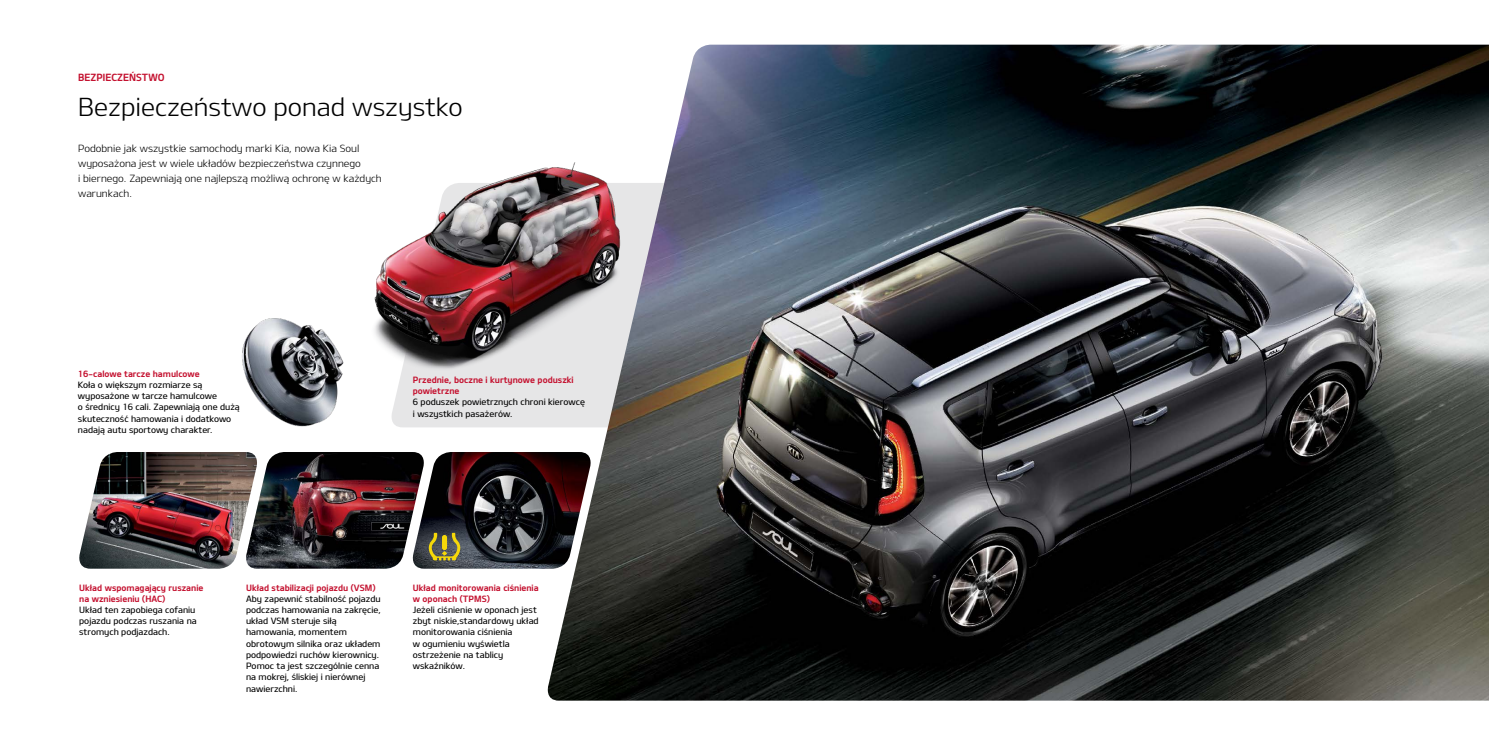
<style>
.page{position:relative;width:1489px;height:745px;background:#fff}
.page>*{position:absolute;margin:0;border:0;box-sizing:border-box;transform-origin:0 0}
.t1{font:25px "Design KOTFL";color:#000}
.t2{font:10px/15px "Design KOTFL";color:#000}
.t3{font:10px "Design KOTFB";color:#c41230}
.t4{font:8.75px/11.2px "Design KOTFM";color:#000}
.t5{font:8.75px/11.2px "Design KOTFB";color:#c41230}
</style>
<div class="page">
<div style="left:391px;top:374px;width:154px;height:53px;background:#e6e6e7"></div>
<img style="left:545px;top:45px;width:943px;height:655px">
<img style="left:242px;top:318px;width:102px;height:109px">
<img style="left:374px;top:159px;width:289px;height:215px">
<img style="left:79px;top:451px;width:514px;height:117px">
<p class="t3" style="left:78px;top:71px;width:88px">BEZPIECZEŃSTWO</p>
<h1 class="t1" style="left:78px;top:91px;width:386px">Bezpieczeństwo ponad wszystko</h1>
<p class="t2" style="left:78px;top:141px;width:305px">Podobnie jak wszystkie samochody marki Kia, nowa Kia Soul wyposażona jest w wiele układów bezpieczeństwa czynnego<br>i biernego. Zapewniają one najlepszą możliwą ochronę w każdych warunkach.</p>
<p class="t5" style="left:78px;top:367px;width:123px">16-calowe tarcze hamulcowe</p>
<p class="t4" style="left:78px;top:378px;width:163px">Koła o większym rozmiarze są wyposażone w tarcze hamulcowe<br>o średnicy 16 cali. Zapewniają one dużą skuteczność hamowania i dodatkowo nadają autu sportowy charakter.</p>
<p class="t5" style="left:413px;top:374px;width:162px">Przednie, boczne i kurtynowe poduszki powietrzne</p>
<p class="t4" style="left:413px;top:396px;width:174px">6 poduszek powietrznych chroni kierowcę i wszystkich pasażerów.</p>
<p class="t5" style="left:79px;top:581px;width:126px">Układ wspomagający ruszanie na wzniesieniu (HAC)</p>
<p class="t4" style="left:79px;top:603px;width:119px">Układ ten zapobiega cofaniu pojazdu podczas ruszania na stromych podjazdach.</p>
<p class="t5" style="left:246px;top:581px;width:131px">Układ stabilizacji pojazdu (VSM)</p>
<p class="t4" style="left:246px;top:592px;width:136px">Aby zapewnić stabilność pojazdu podczas hamowania na zakręcie, układ VSM steruje siłą hamowania, momentem obrotowym silnika oraz układem podpowiedzi ruchów kierownicy.<br>Pomoc ta jest szczególnie cenna na mokrej, śliskiej i nierównej nawierzchni.</p>
<p class="t5" style="left:413px;top:581px;width:127px">Układ monitorowania ciśnienia w oponach (TPMS)</p>
<p class="t4" style="left:413px;top:603px;width:127px">Jeżeli ciśnienie w oponach jest zbyt niskie,standardowy układ monitorowania ciśnienia<br>w ogumieniu wyświetla ostrzeżenie na tablicy wskaźników.</p>
</div>
